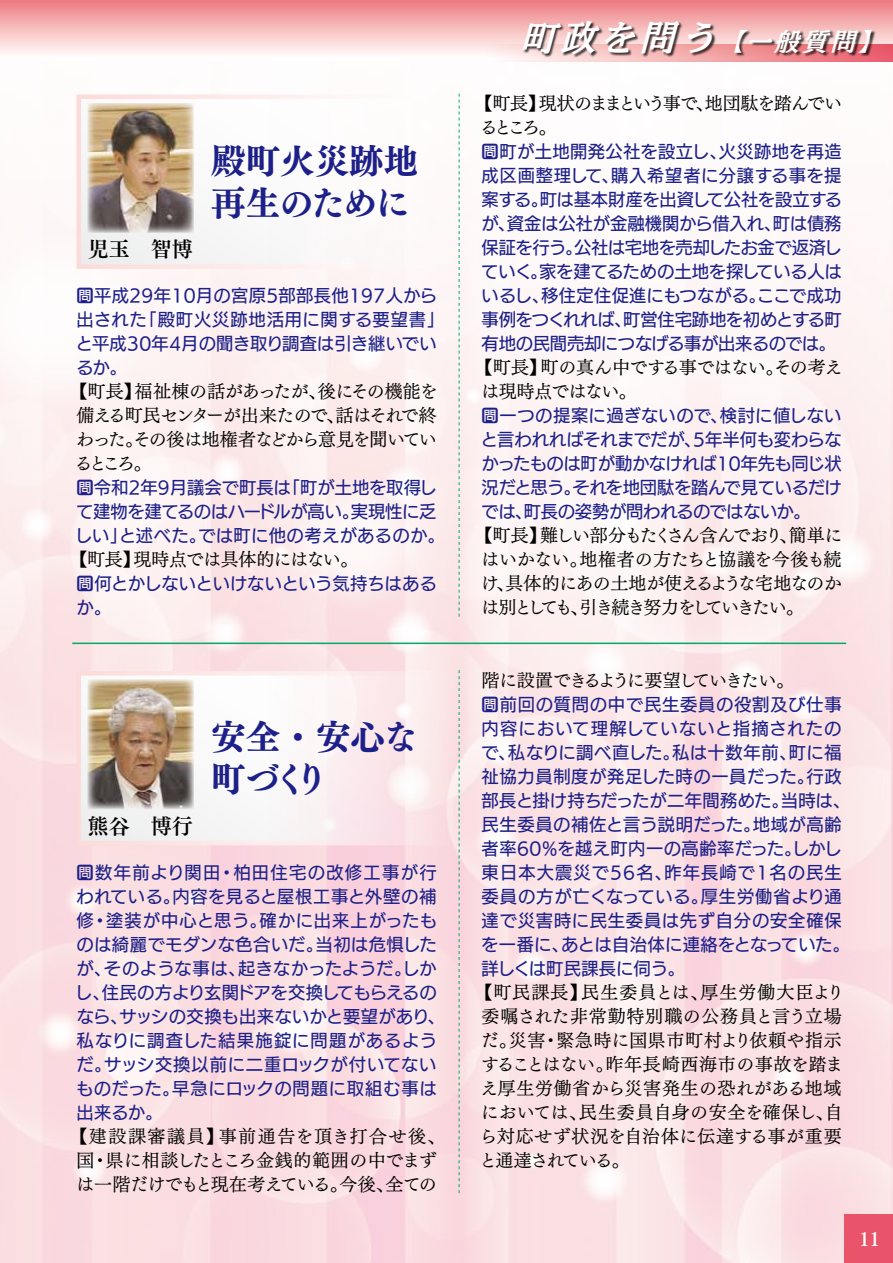
<style>
.page{position:relative;width:893px;height:1263px;background:#fff}
.page>*{position:absolute;margin:0;border:0;box-sizing:border-box;transform-origin:0 0}
.t1{font:34.5px/42px "UD Mincho Pro B";letter-spacing:-.005em;color:#1d2088}
.t2{font:34.5px/42px "UD Mincho Pro B";letter-spacing:-.04em;color:#1d2088}
.t3{font:italic 25.35px "Ro NOW Std MB";color:#fff}
.t4{font:21px "Tsuku Min Pro B";color:#000}
.t5{font:700 19.2px "Koz Min Pro";color:#fff}
.t6{font:18px/24px "UD Mincho Pro M";letter-spacing:-.025em;color:#000;text-align:justify}
.t7{font:18px/24px "UD Mincho Pro M";letter-spacing:.02em;color:#000}
.t8{font:18px/24px "UD Mincho Pro M";letter-spacing:.005em;color:#000;text-align:center}
.t9{font:18px/24px "UD Mincho Pro M";letter-spacing:-.11em;color:#000}
.t10{font:18px "UD Mincho Pro M";letter-spacing:-.09em;color:#000}
.t11{font:17.25px/24px "UD Kakugo Large Pro M";letter-spacing:.02em;color:#1d2088}
.t12{font:17.25px/24px "UD Kakugo Large Pro M";letter-spacing:.04em;color:#1d2088}
.t13{font:17.25px/24px "UD Kakugo Large Pro M";letter-spacing:-.015em;color:#1d2088}
.s1{font-size:36px}
</style>
<div class="page">
<div style="left:0;top:0;width:893px;height:60px;background:linear-gradient(to bottom,#ed7c81,#fffffe)"></div>
<svg style="left:0;top:0;width:1px;height:60px"></svg>
<svg style="left:480px;top:45px;width:413px;height:17px"></svg>
<div style="left:523px;top:21px;width:353px;height:38px;background:#000;opacity:.75"></div>
<svg style="left:82px;top:676px;width:372px;height:164px"></svg>
<div style="left:77px;top:671px;width:382px;height:174px;border:4px solid #fff"></div>
<img style="left:88px;top:679px;width:105px;height:130px">
<svg style="left:459px;top:670px;width:1px;height:523px"></svg>
<div style="left:79px;top:97px;width:378px;height:170px;background:#fcfafa"></div>
<div style="left:77px;top:95px;width:382px;height:174px;border:4px solid #fff"></div>
<img style="left:88px;top:103px;width:105px;height:130px">
<svg style="left:459px;top:94px;width:1px;height:523px"></svg>
<hr style="left:72px;top:643px;width:774px;height:1px;background:#00a968">
<div style="left:844px;top:1214px;width:49px;height:49px;background:#e9546b"></div>
<p class="t4" style="left:88px;top:233px;width:107px">児玉　智博</p>
<h1 class="t1" style="left:211px;top:140px;width:209px">殿町火災跡地再生のために</h1>
<p class="t11" style="left:76px;top:283px;width:370px">問平成29年10月の宮原5部部長他197人から出された「殿町火災跡地活用に関する要望書」と平成30年4月の聞き取り調査は引き継いでいるか。</p>
<p class="t6" style="left:69px;top:379px;width:370px">【町長】福祉棟の話があったが、後にその機能を備える町民センターが出来たので、話はそれで終わった。その後は地権者などから意見を聞いているところ。</p>
<p class="t11" style="left:75px;top:475px;width:371px">問令和2年9月議会で町長は「町が土地を取得して建物を建てるのはハードルが高い。実現性に乏しい」と述べた。では町に他の考えがあるのか。</p>
<p class="t6" style="left:69px;top:547px;width:291px">【町長】現時点では具体的にはない。</p>
<p class="t13" style="left:76px;top:571px;width:362px">問何とかしないといけないという気持ちはあるか。</p>
<p class="t4" style="left:88px;top:809px;width:107px">熊谷　博行</p>
<h1 class="t2" style="left:211px;top:716px;width:207px">安全・安心な町づくり</h1>
<p class="t11" style="left:75px;top:859px;width:371px">問数年前より関田・柏田住宅の改修工事が行われている。内容を見ると屋根工事と外壁の補修・塗装が中心と思う。確かに出来上がったものは綺麗でモダンな色合いだ。当初は危惧したが、そのような事は、起きなかったようだ。しかし、住民の方より玄関ドアを交換してもらえるのなら、サッシの交換も出来ないかと要望があり、私なりに調査した結果施錠に問題があるようだ。サッシ交換以前に二重ロックが付いてないものだった。早急にロックの問題に取組む事は出来るか。</p>
<p class="t8" style="left:69px;top:1123px;width:378px">【建設課審議員】事前通告を頂き打合せ後、国・県に相談したところ金銭的範囲の中でまずは一階だけでもと現在考えている。今後、全ての</p>
<h2 class="t3" style="left:520px;top:24px;width:374px"><span class="s1">町政を問う</span>【一般質問】</h2>
<p class="t9" style="left:474px;top:91px;width:369px">【町長】現状のままという事で、地団駄を踏んでいるところ。</p>
<p class="t11" style="left:482px;top:139px;width:362px;text-align:justify">問町が土地開発公社を設立し、火災跡地を再造成区画整理して、購入希望者に分譲する事を提案する。町は基本財産を出資して公社を設立するが、資金は公社が金融機関から借入れ、町は債務保証を行う。公社は宅地を売却したお金で返済していく。家を建てるための土地を探している人はいるし、移住定住促進にもつながる。ここで成功事例をつくれれば、町営住宅跡地を初めとする町有地の民間売却につなげる事が出来るのでは。</p>
<p class="t6" style="left:481px;top:355px;width:363px;text-indent:-7px">【町長】町の真ん中でする事ではない。その考えは現時点ではない。</p>
<p class="t11" style="left:481px;top:403px;width:363px;text-align:justify">問一つの提案に過ぎないので、検討に値しないと言われればそれまでだが、5年半何も変わらなかったものは町が動かなければ10年先も同じ状況だと思う。それを地団駄を踏んで見ているだけでは、町長の姿勢が問われるのではないか。</p>
<p class="t6" style="left:481px;top:523px;width:363px;text-indent:-6px">【町長】難しい部分もたくさん含んでおり、簡単にはいかない。地権者の方たちと協議を今後も続け、具体的にあの土地が使えるような宅地なのかは別としても、引き続き努力をしていきたい。</p>
<p class="t10" style="left:482px;top:666px;width:314px">階に設置できるように要望していきたい。</p>
<p class="t12" style="left:481px;top:691px;width:371px">問前回の質問の中で民生委員の役割及び仕事内容において理解していないと指摘されたので、私なりに調べ直した。私は十数年前、町に福祉協力員制度が発足した時の一員だった。行政部長と掛け持ちだったが二年間務めた。当時は、民生委員の補佐と言う説明だった。地域が高齢者率60%を越え町内一の高齢率だった。しかし東日本大震災で56名、昨年長崎で1名の民生委員の方が亡くなっている。厚生労働省より通達で災害時に民生委員は先ず自分の安全確保を一番に、あとは自治体に連絡をとなっていた。詳しくは町民課長に伺う。</p>
<p class="t7" style="left:474px;top:979px;width:371px">【町民課長】民生委員とは、厚生労働大臣より委嘱された非常勤特別職の公務員と言う立場だ。災害・緊急時に国県市町村より依頼や指示することはない。昨年長崎西海市の事故を踏まえ厚生労働省から災害発生の恐れがある地域においては、民生委員自身の安全を確保し、自ら対応せず状況を自治体に伝達する事が重要と通達されている。</p>
<p class="t5" style="left:858px;top:1225px;width:24px">11</p>
</div>
